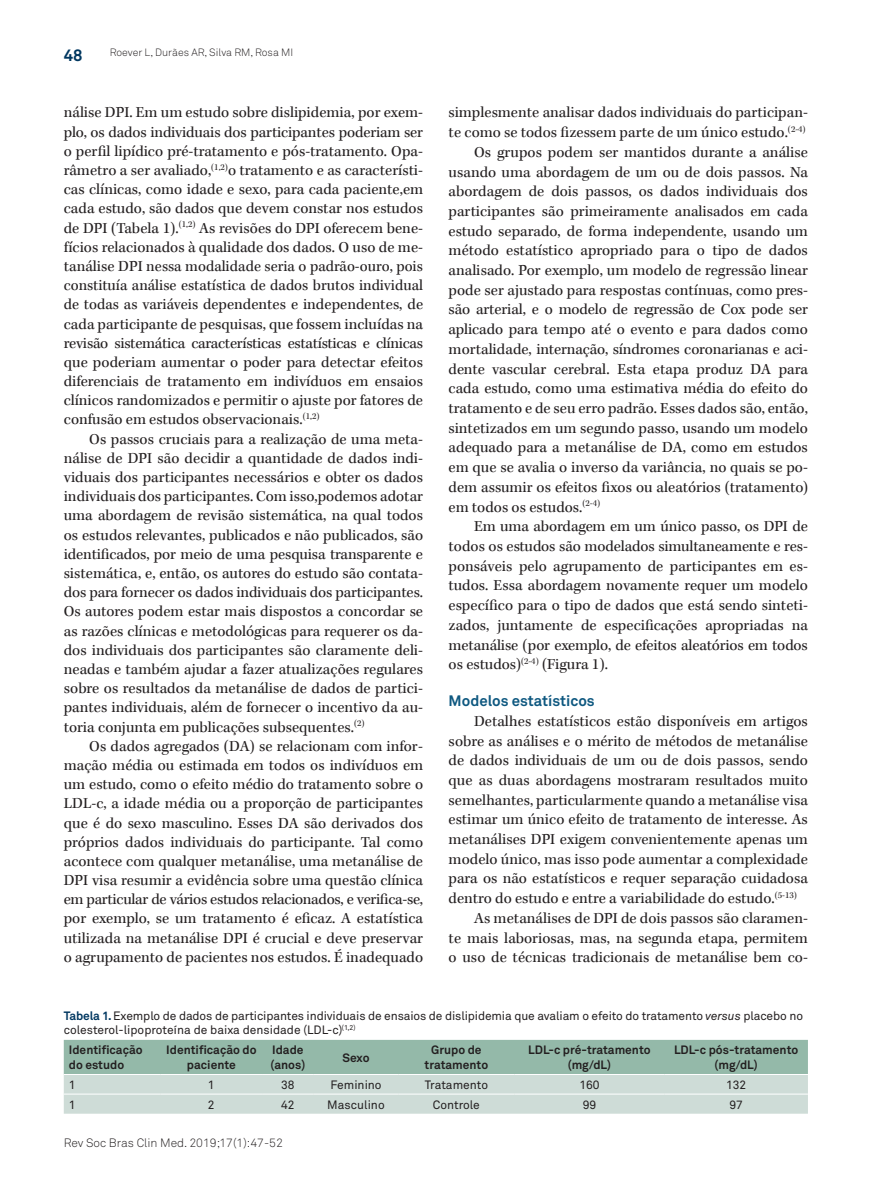
<style>
.page{position:relative;width:893px;height:1191px;background:#fff}
.page>*{position:absolute;margin:0;border:0;box-sizing:border-box;transform-origin:0 0}
.t1{font:700 16.5px "Akkurat Pro";color:#003760}
.t2{font:15.75px/19.2px "Kepler Std";color:#231f20;text-align:justify}
.t3{font:700 15px "Akkurat Pro";color:#0e5880}
.t4{font:12px/14.2px "Akkurat Pro";letter-spacing:-.01em;color:#231f20}
.t5{font:700 12px/15px "Akkurat Pro";color:#231f20;text-align:center}
.t6{font:12px "Akkurat Light Pro";color:#231f20}
.t7{font:10.5px "Akkurat Light Pro";color:#231f20}
.s1{font-weight:700;color:#003760}
.s2{font-style:italic}
</style>
<div class="page">
<svg style="left:64px;top:1039px;width:744px;height:74px;background:#b3ccc2"></svg>
<hr style="left:64px;top:1074px;width:97px;height:1px;background:#fff">
<hr style="left:161px;top:1074px;width:101px;height:1px;background:#fff">
<hr style="left:262px;top:1074px;width:52px;height:1px;background:#fff">
<hr style="left:314px;top:1074px;width:84px;height:1px;background:#fff">
<hr style="left:398px;top:1074px;width:116px;height:1px;background:#fff">
<hr style="left:514px;top:1074px;width:150px;height:1px;background:#fff">
<hr style="left:664px;top:1074px;width:144px;height:1px;background:#fff">
<hr style="left:64px;top:1093px;width:97px;height:1px;background:#fff">
<hr style="left:161px;top:1093px;width:101px;height:1px;background:#fff">
<hr style="left:262px;top:1093px;width:52px;height:1px;background:#fff">
<hr style="left:314px;top:1093px;width:84px;height:1px;background:#fff">
<hr style="left:398px;top:1093px;width:116px;height:1px;background:#fff">
<hr style="left:514px;top:1093px;width:150px;height:1px;background:#fff">
<hr style="left:664px;top:1093px;width:144px;height:1px;background:#fff">
<p class="t1" style="left:64px;top:45px;width:20px">48</p>
<p class="t7" style="left:110px;top:47px;width:185px">Roever L, Durães AR, Silva RM, Rosa MI</p>
<p class="t2" style="left:64px;top:103px;width:361px">nálise DPI. Em um estudo sobre dislipidemia, por exem&shy;plo, os dados individuais dos participantes poderiam ser o perfil lipídico pré-tratamento e pós-tratamento. Opa&shy;râmetro a ser avaliado,<sup>(1,2)</sup>o tratamento e as característi&shy;cas clínicas, como idade e sexo, para cada paciente,em cada estudo, são dados que devem constar nos estudos de DPI (Tabela 1).<sup>(1,2)</sup> As revisões do DPI oferecem bene&shy;fícios relacionados à qualidade dos dados. O uso de me&shy;tanálise DPI nessa modalidade seria o padrão-ouro, pois constituía análise estatística de dados brutos individual de todas as variáveis dependentes e independentes, de cada participante de pesquisas, que fossem incluídas na revisão sistemática características estatísticas e clínicas que poderiam aumentar o poder para detectar efeitos diferenciais de tratamento em indivíduos em ensaios clínicos randomizados e permitir o ajuste por fatores de confusão em estudos observacionais.<sup>(1,2)</sup></p>
<p class="t2" style="left:64px;top:430px;width:361px;text-indent:26px">Os passos cruciais para a realização de uma meta&shy;nálise de DPI são decidir a quantidade de dados indi&shy;viduais dos participantes necessários e obter os dados individuais dos participantes. Com isso,podemos adotar uma abordagem de revisão sistemática, na qual todos os estudos relevantes, publicados e não publicados, são identificados, por meio de uma pesquisa transparente e sistemática, e, então, os autores do estudo são contata&shy;dos para fornecer os dados individuais dos participantes.<br>Os autores podem estar mais dispostos a concordar se as razões clínicas e metodológicas para requerer os da&shy;dos individuais dos participantes são claramente deli&shy;neadas e também ajudar a fazer atualizações regulares sobre os resultados da metanálise de dados de partici&shy;pantes individuais, além de fornecer o incentivo da au&shy;toria conjunta em publicações subsequentes.<sup>(2)</sup></p>
<p class="t2" style="left:64px;top:737px;width:361px;text-indent:26px">Os dados agregados (DA) se relacionam com infor&shy;mação média ou estimada em todos os indivíduos em um estudo, como o efeito médio do tratamento sobre o LDL-c, a idade média ou a proporção de participantes que é do sexo masculino. Esses DA são derivados dos próprios dados individuais do participante. Tal como acontece com qualquer metanálise, uma metanálise de DPI visa resumir a evidência sobre uma questão clínica em particular de vários estudos relacionados, e verifica-se, por exemplo, se um tratamento é eficaz. A estatística utilizada na metanálise DPI é crucial e deve preservar o agrupamento de pacientes nos estudos. É inadequado</p>
<p class="t2" style="left:449px;top:103px;width:361px">simplesmente analisar dados individuais do participan-</p>
<p class="t2" style="left:449px;top:123px;width:359px">te como se todos fizessem parte de um único estudo.<sup>(2-4)</sup></p>
<p class="t2" style="left:474px;top:143px;width:335px">Os grupos podem ser mantidos durante a análise</p>
<p class="t2" style="left:449px;top:163px;width:361px">usando uma abordagem de um ou de dois passos. Na</p>
<p class="t2" style="left:449px;top:182px;width:361px">abordagem de dois passos, os dados individuais dos</p>
<p class="t2" style="left:449px;top:202px;width:361px">participantes são primeiramente analisados em cada</p>
<p class="t2" style="left:449px;top:222px;width:361px">estudo separado, de forma independente, usando um</p>
<p class="t2" style="left:449px;top:241px;width:361px">método estatístico apropriado para o tipo de dados</p>
<p class="t2" style="left:449px;top:261px;width:361px">analisado. Por exemplo, um modelo de regressão linear</p>
<p class="t2" style="left:449px;top:281px;width:361px">pode ser ajustado para respostas contínuas, como pres-</p>
<p class="t2" style="left:449px;top:300px;width:361px">são arterial, e o modelo de regressão de Cox pode ser</p>
<p class="t2" style="left:449px;top:320px;width:361px">aplicado para tempo até o evento e para dados como</p>
<p class="t2" style="left:449px;top:340px;width:360px">mortalidade, internação, síndromes coronarianas e aci-</p>
<p class="t2" style="left:449px;top:360px;width:361px">dente vascular cerebral. Esta etapa produz DA para</p>
<p class="t2" style="left:449px;top:379px;width:361px">cada estudo, como uma estimativa média do efeito do</p>
<p class="t2" style="left:449px;top:399px;width:361px">tratamento e de seu erro padrão. Esses dados são, então,</p>
<p class="t2" style="left:449px;top:419px;width:361px">sintetizados em um segundo passo, usando um modelo</p>
<p class="t2" style="left:449px;top:438px;width:361px">adequado para a metanálise de DA, como em estudos</p>
<p class="t2" style="left:449px;top:458px;width:361px">em que se avalia o inverso da variância, no quais se po-</p>
<p class="t2" style="left:449px;top:478px;width:361px">dem assumir os efeitos fixos ou aleatórios (tratamento)</p>
<p class="t2" style="left:449px;top:498px;width:153px">em todos os estudos.<sup>(2-4)</sup></p>
<p class="t2" style="left:474px;top:517px;width:335px">Em uma abordagem em um único passo, os DPI de</p>
<p class="t2" style="left:449px;top:537px;width:360px">todos os estudos são modelados simultaneamente e res-</p>
<p class="t2" style="left:449px;top:557px;width:361px">ponsáveis pelo agrupamento de participantes em es-</p>
<p class="t2" style="left:449px;top:576px;width:361px">tudos. Essa abordagem novamente requer um modelo</p>
<p class="t2" style="left:449px;top:596px;width:360px">específico para o tipo de dados que está sendo sinteti-</p>
<p class="t2" style="left:449px;top:616px;width:361px">zados, juntamente de especificações apropriadas na</p>
<p class="t2" style="left:449px;top:635px;width:361px">metanálise (por exemplo, de efeitos aleatórios em todos</p>
<p class="t2" style="left:449px;top:655px;width:161px">os estudos)<sup>(2-4)</sup> (Figura 1).</p>
<p class="t3" style="left:449px;top:691px;width:148px">Modelos estatísticos</p>
<p class="t2" style="left:474px;top:712px;width:335px">Detalhes estatísticos estão disponíveis em artigos</p>
<p class="t2" style="left:449px;top:731px;width:361px">sobre as análises e o mérito de métodos de metanálise</p>
<p class="t2" style="left:449px;top:751px;width:361px">de dados individuais de um ou de dois passos, sendo</p>
<p class="t2" style="left:449px;top:771px;width:361px">que as duas abordagens mostraram resultados muito</p>
<p class="t2" style="left:449px;top:790px;width:361px">semelhantes, particularmente quando a metanálise visa</p>
<p class="t2" style="left:449px;top:810px;width:361px">estimar um único efeito de tratamento de interesse. As</p>
<p class="t2" style="left:449px;top:830px;width:361px">metanálises DPI exigem convenientemente apenas um</p>
<p class="t2" style="left:449px;top:850px;width:361px">modelo único, mas isso pode aumentar a complexidade</p>
<p class="t2" style="left:449px;top:869px;width:361px">para os não estatísticos e requer separação cuidadosa</p>
<p class="t2" style="left:449px;top:889px;width:350px">dentro do estudo e entre a variabilidade do estudo.<sup>(5-13)</sup></p>
<p class="t2" style="left:474px;top:909px;width:335px">As metanálises de DPI de dois passos são claramen-</p>
<p class="t2" style="left:449px;top:928px;width:361px">te mais laboriosas, mas, na segunda etapa, permitem</p>
<p class="t2" style="left:449px;top:948px;width:361px">o uso de técnicas tradicionais de metanálise bem co-</p>
<p class="t4" style="left:64px;top:1008px;width:741px"><span class="s1">Tabela 1.</span> Exemplo de dados de participantes individuais de ensaios de dislipidemia que avaliam o efeito do tratamento <span class="s2">versus</span> placebo no colesterol-lipoproteína de baixa densidade (LDL-c)<sup>(1,2)</sup></p>
<p class="t5" style="left:69px;top:1042px;width:75px;text-align:left">Identificação do estudo</p>
<p class="t5" style="left:166px;top:1042px;width:92px">Identificação do paciente</p>
<p class="t5" style="left:270px;top:1042px;width:36px;text-align:left">Idade (anos)</p>
<p class="t5" style="left:342px;top:1050px;width:29px">Sexo</p>
<p class="t5" style="left:425px;top:1042px;width:65px">Grupo de tratamento</p>
<p class="t5" style="left:528px;top:1042px;width:124px">LDL-c pré-tratamento (mg/dL)</p>
<p class="t5" style="left:674px;top:1042px;width:126px">LDL-c pós-tratamento (mg/dL)</p>
<p class="t4" style="left:69px;top:1078px;width:8px">1</p>
<p class="t4" style="left:208px;top:1078px;width:8px">1</p>
<p class="t4" style="left:281px;top:1078px;width:15px">38</p>
<p class="t4" style="left:330px;top:1078px;width:53px">Feminino</p>
<p class="t4" style="left:425px;top:1078px;width:65px">Tratamento</p>
<p class="t4" style="left:579px;top:1078px;width:22px">160</p>
<p class="t4" style="left:726px;top:1078px;width:22px">132</p>
<p class="t4" style="left:69px;top:1097px;width:8px">1</p>
<p class="t4" style="left:208px;top:1097px;width:8px">2</p>
<p class="t4" style="left:281px;top:1097px;width:15px">42</p>
<p class="t4" style="left:327px;top:1097px;width:59px">Masculino</p>
<p class="t4" style="left:433px;top:1097px;width:49px">Controle</p>
<p class="t4" style="left:583px;top:1097px;width:15px">99</p>
<p class="t4" style="left:729px;top:1097px;width:15px">97</p>
<p class="t6" style="left:64px;top:1135px;width:221px">Rev Soc Bras Clin Med. 2019;17(1):47-52</p>
</div>
